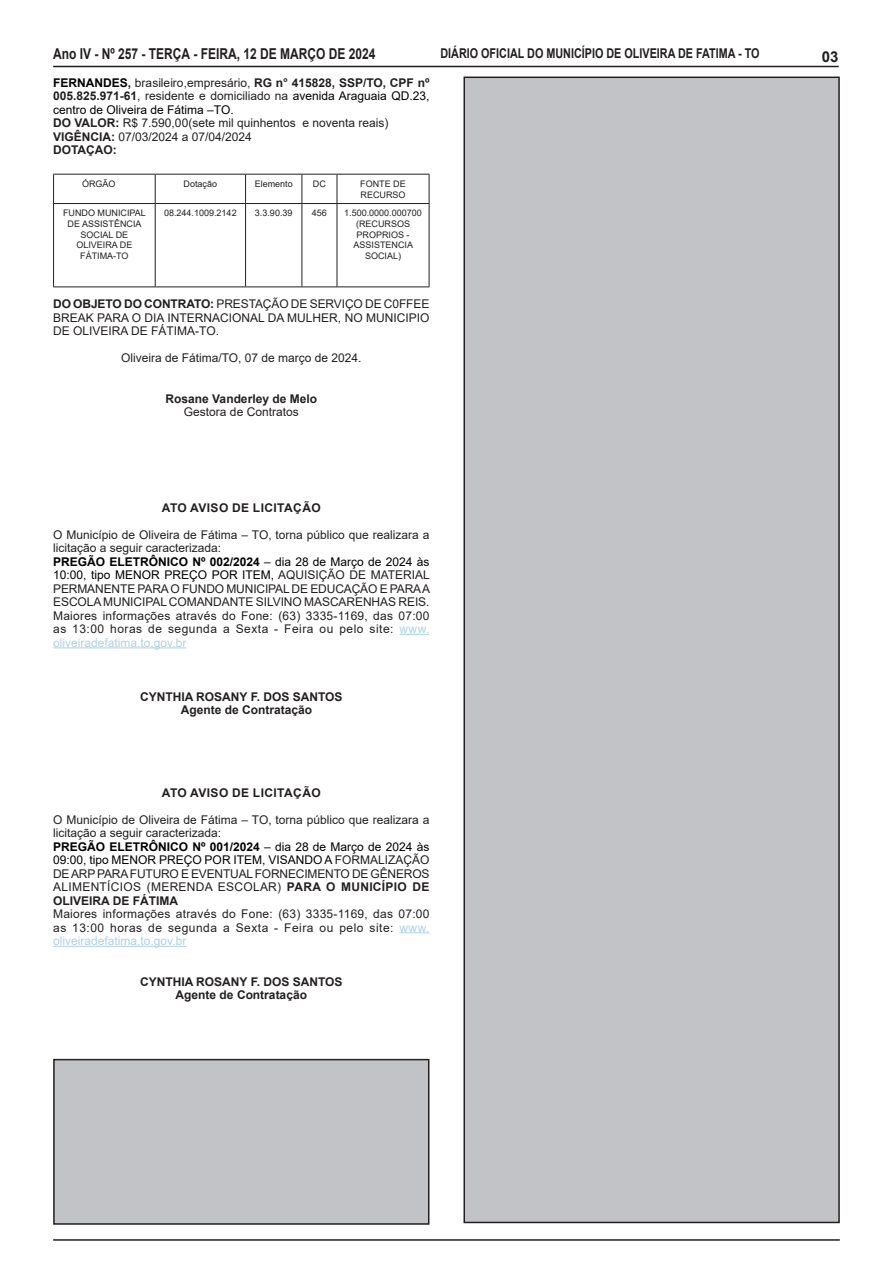
<style>
.page{position:relative;width:893px;height:1263px;background:#fff}
.page>*{position:absolute;margin:0;border:0;box-sizing:border-box;transform-origin:0 0}
.t1{font:700 15px "Arial";color:#231f20;scale:.8 1}
.t2{font:700 15px "Arial";color:#231f20}
.t3{font:700 13.5px "Arial";color:#231f20;scale:.8 1}
.SEM_PARAGRO{font:12px/13.5px "Arial";color:#231f20;text-align:justify}
.SEM_PARAGRO-2{font:12px/13.5px "Arial";color:#000;text-align:justify}
.NOME{font:700 12px "Arial";color:#231f20}
.TITULOS{font:700 12px "Arial";letter-spacing:.035em;color:#231f20}
.CARGO{font:700 12px "Arial";color:#231f20}
.CIDADE{font:12px "Arial";color:#231f20}
.CARGO-2{font:12px "Arial";color:#231f20}
.SEM_PARAGRO-3{font:700 12px "Arial";color:#231f20}
.t4{font:9px/10.8px "Arial";color:#231f20;text-align:center}
.s1{font-weight:700}
.s2{font-weight:700;color:#231f20}
.s3{color:#231f20}
.s4{font-weight:700;color:#000}
.s5{color:#000}
.s6{color:#acd2e4}
</style>
<div class="page">
<hr style="left:53px;top:66px;width:786px;height:1px;background:#231f20">
<hr style="left:53px;top:1239px;width:787px;height:2px;background:#231f20">
<div style="left:464px;top:77px;width:375px;height:1145px;background:#c2c3c6"></div>
<div style="left:463px;top:77px;width:377px;height:1146px;border:2px solid #231f20"></div>
<hr style="left:53px;top:174px;width:102px;height:1px;background:#231f20">
<svg style="left:53px;top:175px;width:1px;height:28px"></svg>
<hr style="left:155px;top:174px;width:91px;height:1px;background:#231f20">
<svg style="left:155px;top:175px;width:1px;height:28px"></svg>
<hr style="left:246px;top:174px;width:56px;height:1px;background:#231f20">
<svg style="left:245px;top:175px;width:1px;height:28px"></svg>
<hr style="left:302px;top:174px;width:35px;height:1px;background:#231f20">
<svg style="left:302px;top:175px;width:1px;height:28px"></svg>
<hr style="left:337px;top:174px;width:92px;height:1px;background:#231f20">
<svg style="left:337px;top:175px;width:1px;height:28px"></svg>
<svg style="left:429px;top:175px;width:1px;height:28px"></svg>
<hr style="left:53px;top:203px;width:102px;height:1px;background:#231f20">
<hr style="left:53px;top:204px;width:1px;height:82px;background:#231f20">
<hr style="left:155px;top:203px;width:91px;height:1px;background:#231f20">
<hr style="left:155px;top:204px;width:1px;height:82px;background:#231f20">
<hr style="left:246px;top:203px;width:56px;height:1px;background:#231f20">
<hr style="left:245px;top:204px;width:1px;height:82px;background:#231f20">
<hr style="left:302px;top:203px;width:35px;height:1px;background:#231f20">
<hr style="left:302px;top:204px;width:1px;height:82px;background:#231f20">
<hr style="left:337px;top:203px;width:92px;height:1px;background:#231f20">
<hr style="left:337px;top:204px;width:1px;height:82px;background:#231f20">
<hr style="left:429px;top:204px;width:1px;height:82px;background:#231f20">
<hr style="left:53px;top:286px;width:102px;height:1px;background:#231f20">
<hr style="left:155px;top:286px;width:91px;height:1px;background:#231f20">
<hr style="left:246px;top:286px;width:56px;height:1px;background:#231f20">
<hr style="left:302px;top:286px;width:35px;height:1px;background:#231f20">
<hr style="left:337px;top:286px;width:92px;height:1px;background:#231f20">
<div style="left:54px;top:1059px;width:375px;height:165px;background:#c2c3c6"></div>
<div style="left:53px;top:1059px;width:376px;height:166px;border:2px solid #231f20"></div>
<hr style="left:399px;top:634px;width:30px;height:1px;background:#acd2e4">
<hr style="left:53px;top:647px;width:133px;height:1px;background:#acd2e4">
<hr style="left:399px;top:932px;width:30px;height:1px;background:#acd2e4">
<hr style="left:53px;top:946px;width:133px;height:1px;background:#acd2e4">
<p class="t1" style="left:53px;top:44px;width:405px">Ano IV - Nº 257 - TERÇA - FEIRA, 12 DE MARÇO DE 2024</p>
<p class="t3" style="left:440px;top:44px;width:400px">DIÁRIO OFICIAL DO MUNICÍPIO DE OLIVEIRA DE FATIMA - TO</p>
<p class="t2" style="left:822px;top:46px;width:18px">03</p>
<p class="SEM_PARAGRO-2" style="left:53px;top:76px;width:378px"><span class="s1">FERNANDES</span><span class="s2">,</span> <span class="s3">brasileiro,empresário,</span> <span class="s2">RG n° 415828, SSP/TO, CPF nº 005.825.971-61</span><span class="s3">, residente e domiciliado na</span> avenida Araguaia QD.23, centro de Oliveira de Fátima –TO.</p>
<p class="SEM_PARAGRO" style="left:53px;top:116px;width:337px"><span class="s1">DO VALOR:</span> R$ 7.590,00(sete mil quinhentos e noventa reais)</p>
<p class="SEM_PARAGRO" style="left:53px;top:130px;width:200px"><span class="s1">VIGÊNCIA:</span> 07/03/2024 a 07/04/2024</p>
<p class="SEM_PARAGRO-3" style="left:53px;top:142px;width:65px">DOTAÇAO:</p>
<p class="t4" style="left:82px;top:178px;width:35px">ÓRGÃO</p>
<p class="t4" style="left:184px;top:178px;width:35px">Dotação</p>
<p class="t4" style="left:255px;top:178px;width:40px">Elemento</p>
<p class="t4" style="left:313px;top:178px;width:14px">DC</p>
<p class="t4" style="left:360px;top:178px;width:47px;text-align:left">FONTE DE<br>RECURSO</p>
<p class="t4" style="left:63px;top:207px;width:84px">FUNDO MUNICIPAL<br>DE ASSISTÊNCIA<br>SOCIAL DE<br>OLIVEIRA DE<br>FÁTIMA-TO</p>
<p class="t4" style="left:164px;top:207px;width:74px">08.244.1009.2142</p>
<p class="t4" style="left:255px;top:207px;width:39px">3.3.90.39</p>
<p class="t4" style="left:312px;top:207px;width:17px">456</p>
<p class="t4" style="left:344px;top:207px;width:79px">1.500.0000.000700</p>
<p class="t4" style="left:354px;top:218px;width:61px">(RECURSOS<br>PROPRIOS -<br>ASSISTENCIA<br>SOCIAL)</p>
<p class="SEM_PARAGRO" style="left:53px;top:297px;width:378px"><span class="s1">DO OBJETO DO CONTRATO:</span> PRESTAÇÃO DE SERVIÇO DE C0FFEE BREAK PARA O DIA INTERNACIONAL DA MULHER, NO MUNICIPIO DE OLIVEIRA DE FÁTIMA-TO.</p>
<p class="CIDADE" style="left:121px;top:350px;width:242px">Oliveira de Fátima/TO, 07 de março de 2024.</p>
<p class="NOME" style="left:166px;top:390px;width:153px">Rosane Vanderley de Melo</p>
<p class="CARGO-2" style="left:184px;top:404px;width:116px">Gestora de Contratos</p>
<p class="TITULOS" style="left:162px;top:499px;width:160px">ATO AVISO DE LICITAÇÃO</p>
<p class="SEM_PARAGRO" style="left:53px;top:527px;width:378px">O Município de Oliveira de Fátima – TO, torna público que realizara a licitação a seguir caracterizada:</p>
<p class="SEM_PARAGRO" style="left:53px;top:554px;width:379px"><span class="s4">PREGÃO ELETRÔNICO Nº 002/2024</span> <span class="s5">– dia 28 de Março de 2024 às 10:00, tipo MENOR PREÇO POR ITEM,</span> AQUISIÇÃO DE MATERIAL PERMANENTE PARA O FUNDO MUNICIPAL DE EDUCAÇÃO E PARA A ESCOLA MUNICIPAL COMANDANTE SILVINO MASCARENHAS REIS.</p>
<p class="SEM_PARAGRO" style="left:53px;top:608px;width:378px">Maiores informações através do Fone: (63) 3335-1169, das 07:00 as 13:00 horas de segunda a Sexta - Feira ou pelo site: <span class="s6">www. oliveiradefatima.to.gov.br</span></p>
<p class="NOME" style="left:140px;top:688px;width:204px">CYNTHIA ROSANY F. DOS SANTOS</p>
<p class="CARGO" style="left:181px;top:701px;width:133px">Agente de Contratação</p>
<p class="TITULOS" style="left:162px;top:784px;width:160px">ATO AVISO DE LICITAÇÃO</p>
<p class="SEM_PARAGRO" style="left:53px;top:812px;width:378px">O Município de Oliveira de Fátima – TO, torna público que realizara a licitação a seguir caracterizada:</p>
<p class="SEM_PARAGRO" style="left:53px;top:839px;width:378px"><span class="s4">PREGÃO ELETRÔNICO Nº 001/2024</span> <span class="s5">– dia 28 de Março de 2024 às 09:00, tipo MENOR PREÇO POR ITEM, VISANDO A</span> FORMALIZAÇÃO DE ARP PARA FUTURO E EVENTUAL FORNECIMENTO DE GÊNEROS ALIMENTÍCIOS (MERENDA ESCOLAR) <span class="s1">PARA O MUNICÍPIO DE OLIVEIRA DE FÁTIMA</span></p>
<p class="SEM_PARAGRO" style="left:53px;top:907px;width:378px">Maiores informações através do Fone: (63) 3335-1169, das 07:00 as 13:00 horas de segunda a Sexta - Feira ou pelo site: <span class="s6">www. oliveiradefatima.to.gov.br</span></p>
<p class="NOME" style="left:140px;top:973px;width:204px">CYNTHIA ROSANY F. DOS SANTOS</p>
<p class="CARGO" style="left:176px;top:986px;width:133px">Agente de Contratação</p>
</div>
